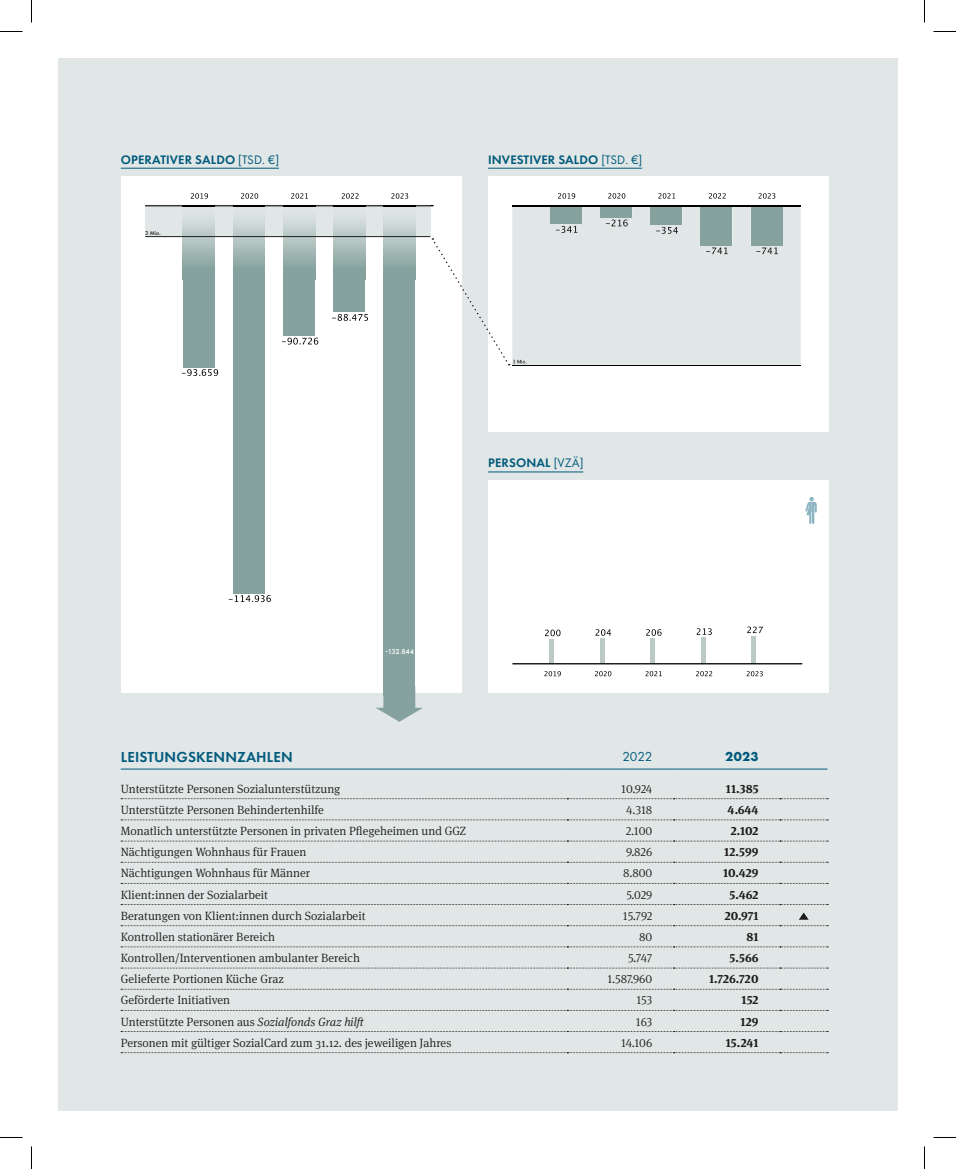
<style>
.page{position:relative;width:956px;height:1169px;background:#fff}
.page>*{position:absolute;margin:0;border:0;box-sizing:border-box;transform-origin:0 0}
.t1{font:600 15px "Futura PT";letter-spacing:.01em;color:#005a7c}
.t2{font:13.5px "Futura PT";color:#005a7c}
.t3{font:700 13.5px "Futura PT";color:#005a7c}
.t4{font:600 12.75px "Futura PT";letter-spacing:.01em;color:#005a7c}
.t5{font:300 12px "Meta Serif Pro";color:#1d1d1b}
.t6{font:700 12px "Meta Serif Pro";color:#1d1d1b}
.t7{font:500 7.5px "Futura PT";letter-spacing:-.04em;color:#fff}
.t8{font:500 6px "Futura PT";color:#1d1d1b}
.s1{font-weight:400}
.s2{font-style:italic}
</style>
<div class="page">
<div style="left:58px;top:58px;width:839px;height:1052px;background:#e1e7e7"></div>
<hr style="left:488px;top:168px;width:154px;height:1px;background:#005a7c">
<div style="left:488px;top:176px;width:341px;height:255px;background:#fff"></div>
<svg style="left:512px;top:206px;width:289px;height:13px;background:#cfd5d4"></svg>
<div style="left:550px;top:206px;width:32px;height:18px;background:#85a29e"></div>
<svg style="left:558px;top:193px;width:17px;height:6px"></svg>
<div style="left:600px;top:206px;width:32px;height:12px;background:#85a29e"></div>
<svg style="left:608px;top:193px;width:17px;height:6px"></svg>
<div style="left:650px;top:206px;width:32px;height:19px;background:#85a29e"></div>
<svg style="left:658px;top:193px;width:17px;height:6px"></svg>
<div style="left:700px;top:206px;width:32px;height:39px;background:#85a29e"></div>
<svg style="left:709px;top:193px;width:17px;height:6px"></svg>
<div style="left:751px;top:206px;width:31px;height:39px;background:#85a29e"></div>
<svg style="left:758px;top:193px;width:17px;height:6px"></svg>
<hr style="left:512px;top:205px;width:289px;height:1px;background:#000">
<hr style="left:121px;top:168px;width:158px;height:1px;background:#005a7c">
<svg style="left:121px;top:798px;width:707px;height:1px"></svg>
<svg style="left:121px;top:819px;width:707px;height:1px"></svg>
<svg style="left:121px;top:840px;width:707px;height:1px"></svg>
<svg style="left:121px;top:862px;width:707px;height:1px"></svg>
<svg style="left:121px;top:883px;width:707px;height:1px"></svg>
<svg style="left:121px;top:904px;width:707px;height:1px"></svg>
<svg style="left:121px;top:925px;width:707px;height:1px"></svg>
<svg style="left:121px;top:946px;width:707px;height:1px"></svg>
<svg style="left:121px;top:967px;width:707px;height:1px"></svg>
<svg style="left:121px;top:989px;width:707px;height:1px"></svg>
<svg style="left:121px;top:1010px;width:707px;height:1px"></svg>
<svg style="left:121px;top:1031px;width:707px;height:1px"></svg>
<svg style="left:121px;top:1052px;width:707px;height:1px"></svg>
<hr style="left:121px;top:768px;width:446px;height:1px;background:#005a7c">
<hr style="left:567px;top:768px;width:107px;height:1px;background:#005a7c">
<hr style="left:674px;top:768px;width:106px;height:1px;background:#005a7c">
<hr style="left:780px;top:768px;width:47px;height:1px;background:#005a7c">
<svg style="left:799px;top:912px;width:9px;height:7px"></svg>
<div style="left:121px;top:176px;width:340px;height:516px;background:#fff"></div>
<div style="left:145px;top:205px;width:285px;height:31px;background:#e1e7e6"></div>
<svg style="left:191px;top:193px;width:17px;height:6px"></svg>
<svg style="left:241px;top:193px;width:17px;height:6px"></svg>
<svg style="left:291px;top:193px;width:17px;height:6px"></svg>
<svg style="left:342px;top:193px;width:16px;height:6px"></svg>
<svg style="left:391px;top:193px;width:17px;height:6px"></svg>
<svg style="left:145px;top:205px;width:289px;height:1px"></svg>
<img style="left:183px;top:205px;width:32px;height:62px">
<img style="left:233px;top:205px;width:32px;height:62px">
<img style="left:283px;top:205px;width:32px;height:62px">
<img style="left:333px;top:205px;width:32px;height:62px">
<img style="left:383px;top:205px;width:32px;height:62px">
<hr style="left:145px;top:236px;width:285px;height:1px;background:#1d1d1b">
<div style="left:183px;top:267px;width:32px;height:100px;background:#86a29e"></div>
<svg style="left:182px;top:369px;width:36px;height:7px"></svg>
<div style="left:233px;top:267px;width:32px;height:326px;background:#86a29e"></div>
<svg style="left:229px;top:595px;width:42px;height:7px"></svg>
<div style="left:283px;top:267px;width:32px;height:69px;background:#86a29e"></div>
<svg style="left:282px;top:338px;width:36px;height:6px"></svg>
<div style="left:333px;top:267px;width:32px;height:45px;background:#86a29e"></div>
<svg style="left:332px;top:314px;width:36px;height:7px"></svg>
<div style="left:383px;top:267px;width:32px;height:428px;background:#86a29e"></div>
<svg style="left:431px;top:219px;width:370px;height:147px"></svg>
<div style="left:488px;top:480px;width:341px;height:212px;background:#fff"></div>
<hr style="left:488px;top:471px;width:95px;height:1px;background:#005a7c">
<svg style="left:805px;top:497px;width:12px;height:27px"></svg>
<div style="left:549px;top:639px;width:5px;height:24px;background:#bbcac7"></div>
<svg style="left:545px;top:629px;width:16px;height:7px"></svg>
<svg style="left:544px;top:671px;width:17px;height:5px"></svg>
<hr style="left:600px;top:638px;width:4px;height:25px;background:#bbcac7">
<svg style="left:595px;top:629px;width:16px;height:7px"></svg>
<svg style="left:595px;top:671px;width:16px;height:5px"></svg>
<hr style="left:651px;top:638px;width:4px;height:25px;background:#bbcac7">
<svg style="left:646px;top:629px;width:16px;height:7px"></svg>
<svg style="left:645px;top:671px;width:17px;height:5px"></svg>
<hr style="left:701px;top:638px;width:4px;height:25px;background:#bbcac7">
<svg style="left:697px;top:628px;width:15px;height:7px"></svg>
<svg style="left:696px;top:671px;width:16px;height:5px"></svg>
<hr style="left:752px;top:636px;width:4px;height:27px;background:#bbcac7">
<svg style="left:747px;top:626px;width:16px;height:7px"></svg>
<svg style="left:747px;top:671px;width:16px;height:5px"></svg>
<svg style="left:512px;top:663px;width:290px;height:1px"></svg>
<svg style="left:376px;top:686px;width:47px;height:36px"></svg>
<svg style="left:0;top:31px;width:22px;height:1px"></svg>
<svg style="left:933px;top:31px;width:23px;height:1px"></svg>
<svg style="left:0;top:1137px;width:22px;height:1px"></svg>
<svg style="left:933px;top:1137px;width:23px;height:1px"></svg>
<svg style="left:31px;top:0;width:1px;height:23px"></svg>
<svg style="left:31px;top:1146px;width:1px;height:23px"></svg>
<svg style="left:924px;top:0;width:1px;height:23px"></svg>
<svg style="left:924px;top:1146px;width:1px;height:23px"></svg>
<p class="t4" style="left:121px;top:151px;width:160px">OPERATIVER SALDO <span class="s1">[TSD. €]</span></p>
<p class="t4" style="left:488px;top:151px;width:156px">INVESTIVER SALDO <span class="s1">[TSD. €]</span></p>
<p class="t8" style="left:145px;top:230px;width:17px">3 Mio.</p>
<p class="t7" style="left:385px;top:647px;width:30px">-132.844</p>
<p class="t4" style="left:488px;top:455px;width:97px">PERSONAL <span class="s1">[VZÄ]</span></p>
<p class="t1" style="left:121px;top:747px;width:173px">LEISTUNGSKENNZAHLEN</p>
<p class="t2" style="left:622px;top:749px;width:31px">2022</p>
<p class="t3" style="left:725px;top:748px;width:35px">2023</p>
<p class="t5" style="left:121px;top:780px;width:221px">Unterstützte Personen Sozialunterstützung</p>
<p class="t5" style="left:621px;top:780px;width:33px">10.924</p>
<p class="t6" style="left:726px;top:779px;width:34px">11.385</p>
<p class="t5" style="left:121px;top:801px;width:205px">Unterstützte Personen Behindertenhilfe</p>
<p class="t5" style="left:626px;top:801px;width:28px">4.318</p>
<p class="t6" style="left:728px;top:800px;width:32px">4.644</p>
<p class="t5" style="left:121px;top:822px;width:347px">Monatlich unterstützte Personen in privaten Pflegeheimen und GGZ</p>
<p class="t5" style="left:626px;top:822px;width:28px">2.100</p>
<p class="t6" style="left:731px;top:821px;width:29px">2.102</p>
<p class="t5" style="left:121px;top:843px;width:187px">Nächtigungen Wohnhaus für Frauen</p>
<p class="t5" style="left:626px;top:843px;width:28px">9.826</p>
<p class="t6" style="left:724px;top:842px;width:36px">12.599</p>
<p class="t5" style="left:121px;top:864px;width:191px">Nächtigungen Wohnhaus für Männer</p>
<p class="t5" style="left:623px;top:864px;width:31px">8.800</p>
<p class="t6" style="left:723px;top:863px;width:37px">10.429</p>
<p class="t5" style="left:121px;top:885px;width:149px">Klient:innen der Sozialarbeit</p>
<p class="t5" style="left:626px;top:885px;width:27px">5.029</p>
<p class="t6" style="left:729px;top:884px;width:31px">5.462</p>
<p class="t5" style="left:121px;top:907px;width:246px">Beratungen von Klient:innen durch Sozialarbeit</p>
<p class="t5" style="left:623px;top:907px;width:31px">15.792</p>
<p class="t6" style="left:725px;top:906px;width:35px">20.971</p>
<p class="t5" style="left:121px;top:928px;width:156px">Kontrollen stationärer Bereich</p>
<p class="t5" style="left:639px;top:928px;width:15px">80</p>
<p class="t6" style="left:746px;top:927px;width:14px">81</p>
<p class="t5" style="left:121px;top:949px;width:241px">Kontrollen/Interventionen ambulanter Bereich</p>
<p class="t5" style="left:628px;top:949px;width:26px">5.747</p>
<p class="t6" style="left:730px;top:948px;width:31px">5.566</p>
<p class="t5" style="left:121px;top:970px;width:165px">Gelieferte Portionen Küche Graz</p>
<p class="t5" style="left:608px;top:970px;width:46px">1.587.960</p>
<p class="t6" style="left:709px;top:969px;width:51px">1.726.720</p>
<p class="t5" style="left:121px;top:991px;width:111px">Geförderte Initiativen</p>
<p class="t5" style="left:636px;top:991px;width:17px">153</p>
<p class="t6" style="left:742px;top:990px;width:19px">152</p>
<p class="t5" style="left:121px;top:1012px;width:246px">Unterstützte Personen aus <span class="s2">Sozialfonds Graz hilft</span></p>
<p class="t5" style="left:636px;top:1012px;width:18px">163</p>
<p class="t6" style="left:740px;top:1011px;width:20px">129</p>
<p class="t5" style="left:121px;top:1034px;width:332px">Personen mit gültiger SozialCard zum 31.12. des jeweiligen Jahres</p>
<p class="t5" style="left:621px;top:1034px;width:33px">14.106</p>
<p class="t6" style="left:726px;top:1032px;width:34px">15.241</p>
</div>
